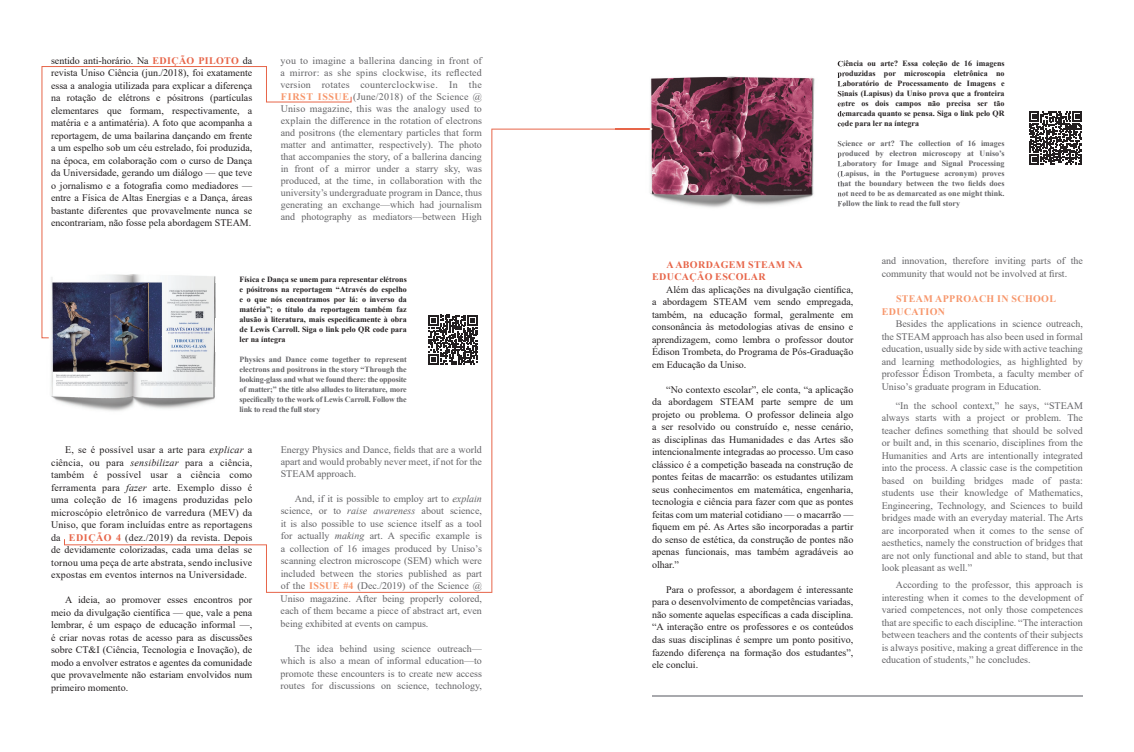
<style>
.page{position:relative;width:1134px;height:752px;background:#fff}
.page>*{position:absolute;margin:0;border:0;box-sizing:border-box;transform-origin:0 0}
.t1{font:10px/12.5px "Times New Roman";color:#636366;text-align:justify}
.t2{font:10px/12.5px "Times New Roman";color:#231f20;text-align:justify}
.t3{font:700 10px/12.5px "Times New Roman";letter-spacing:.035em;color:#e76549}
.t4{font:700 10px/12.5px "Times New Roman";letter-spacing:.035em;color:#f7966b}
.t5{font:700 8px/10px "Times New Roman";letter-spacing:-.02em;color:#636366;text-align:justify}
.t6{font:700 8px/10px "Times New Roman";color:#231f20;text-align:justify}
.s1{font-weight:700;color:#e76549}
.s2{font-weight:700;color:#f7966b}
.s3{font-style:italic}
</style>
<div class="page">
<img style="left:41px;top:338px;width:23px;height:65px">
<hr style="left:652px;top:694px;width:431px;height:1px;background:#a8a9ad">
<svg style="left:1029px;top:111px;width:53px;height:53px"></svg>
<svg style="left:41px;top:66px;width:311px;height:272px"></svg>
<svg style="left:64px;top:128px;width:551px;height:464px"></svg>
<img style="left:615px;top:60px;width:226px;height:148px">
<svg style="left:837px;top:61px;width:6px;height:67px"></svg>
<svg style="left:837px;top:141px;width:6px;height:67px"></svg>
<img style="left:615px;top:128px;width:37px;height:1px">
<p class="t2" style="left:51px;top:54px;width:203px">sentido anti-horário. Na <span class="s1">EDIÇÃO PILOTO</span> da revista Uniso Ciência (jun./2018), foi exatamente essa a analogia utilizada para explicar a diferença na rotação de elétrons e pósitrons (partículas elementares que formam, respectivamente, a matéria e a antimatéria). A foto que acompanha a reportagem, de uma bailarina dançando em frente a um espelho sob um céu estrelado, foi produzida, na época, em colaboração com o curso de Dança da Universidade, gerando um diálogo — que teve o jornalismo e a fotografia como mediadores — entre a Física de Altas Energias e a Dança, áreas bastante diferentes que provavelmente nunca se encontrariam, não fosse pela abordagem STEAM.</p>
<p class="t1" style="left:281px;top:54px;width:203px;line-height:12px">you to imagine a ballerina dancing in front of a mirror: as she spins clockwise, its reflected version rotates counterclockwise. In the <span class="s2">FIRST ISSUE</span> (June/2018) of the Science @ Uniso magazine, this was the analogy used to explain the difference in the rotation of electrons and positrons (the elementary particles that form matter and antimatter, respectively). The photo that accompanies the story, of a ballerina dancing in front of a mirror under a starry sky, was produced, at the time, in collaboration with the university’s undergraduate program in Dance, thus generating an exchange—which had journalism and photography as mediators—between High</p>
<p class="t6" style="left:240px;top:273px;width:169px">Física e Dança se unem para representar elétrons e pósitrons na reportagem “Através do espelho e o que nós encontramos por lá: o inverso da matéria”; o título da reportagem também faz alusão à literatura, mais especificamente à obra de Lewis Carroll. Siga o link pelo QR code para ler na íntegra</p>
<p class="t5" style="left:240px;top:353px;width:169px">Physics and Dance come together to represent electrons and positrons in the story “Through the looking-glass and what we found there: the opposite of matter;” the title also alludes to literature, more specifically to the work of Lewis Carroll. Follow the link to read the full story</p>
<p class="t2" style="left:51px;top:443px;width:203px;text-indent:14px">E, se é possível usar a arte para <span class="s3">explicar</span> a ciência, ou para <span class="s3">sensibilizar</span> para a ciência, também é possível usar a ciência como ferramenta para <span class="s3">fazer</span> arte. Exemplo disso é uma coleção de 16 imagens produzidas pelo microscópio eletrônico de varredura (MEV) da Uniso, que foram incluídas entre as reportagens da <span class="s1">EDIÇÃO 4</span> (dez./2019) da revista. Depois de devidamente colorizadas, cada uma delas se tornou uma peça de arte abstrata, sendo inclusive expostas em eventos internos na Universidade.</p>
<p class="t2" style="left:51px;top:593px;width:203px;text-indent:14px">A ideia, ao promover esses encontros por meio da divulgação científica — que, vale a pena lembrar, é um espaço de educação informal —, é criar novas rotas de acesso para as discussões sobre CT&amp;I (Ciência, Tecnologia e Inovação), de modo a envolver estratos e agentes da comunidade que provavelmente não estariam envolvidos num primeiro momento.</p>
<p class="t1" style="left:281px;top:443px;width:203px;line-height:12px">Energy Physics and Dance, fields that are a world apart and would probably never meet, if not for the STEAM approach.</p>
<p class="t1" style="left:281px;top:491px;width:203px;text-indent:14px">And, if it is possible to employ art to <span class="s3">explain </span>science, or to <span class="s3">raise awareness</span> about science, it is also possible to use science itself as a tool for actually <span class="s3">making</span> art. A specific example is a collection of 16 images produced by Uniso’s scanning electron microscope (SEM) which were included between the stories published as part of the <span class="s2">ISSUE #4</span> (Dec./2019) of the Science @ Uniso magazine. After being properly colored, each of them became a piece of abstract art, even being exhibited at events on campus.</p>
<p class="t1" style="left:281px;top:641px;width:203px;text-indent:14px">The idea behind using science outreach— which is also a mean of informal education—to promote these encounters is to create new access routes for discussions on science, technology,</p>
<p class="t6" style="left:837px;top:58px;width:169px">Ciência ou arte? Essa coleção de 16 imagens produzidas por microscopia eletrônica no Laboratório de Processamento de Imagens e Sinais (Lapisus) da Uniso prova que a fronteira entre os dois campos não precisa ser tão demarcada quanto se pensa. Siga o link pelo QR code para ler na íntegra</p>
<p class="t5" style="left:837px;top:138px;width:169px">Science or art? The collection of 16 images produced by electron microscopy at Uniso’s Laboratory for Image and Signal Processing (Lapisus, in the Portuguese acronym) proves that the boundary between the two fields does not need to be as demarcated as one might think.<br>Follow the link to read the full story</p>
<p class="t3" style="left:652px;top:257px;width:152px;text-indent:14px">A ABORDAGEM STEAM NA<br>EDUCAÇÃO ESCOLAR</p>
<p class="t2" style="left:652px;top:282px;width:203px;text-indent:14px">Além das aplicações na divulgação científica, a abordagem STEAM vem sendo empregada, também, na educação formal, geralmente em consonância às metodologias ativas de ensino e aprendizagem, como lembra o professor doutor Édison Trombeta, do Programa de Pós-Graduação em Educação da Uniso.</p>
<p class="t2" style="left:652px;top:382px;width:203px;text-indent:14px">“No contexto escolar”, ele conta, “a aplicação da abordagem STEAM parte sempre de um projeto ou problema. O professor delineia algo a ser resolvido ou construído e, nesse cenário, as disciplinas das Humanidades e das Artes são intencionalmente integradas ao processo. Um caso clássico é a competição baseada na construção de pontes feitas de macarrão: os estudantes utilizam seus conhecimentos em matemática, engenharia, tecnologia e ciência para fazer com que as pontes feitas com um material cotidiano — o macarrão — fiquem em pé. As Artes são incorporadas a partir do senso de estética, da construção de pontes não apenas funcionais, mas também agradáveis ao olhar.”</p>
<p class="t2" style="left:652px;top:582px;width:203px;text-indent:14px">Para o professor, a abordagem é interessante para o desenvolvimento de competências variadas, não somente aquelas específicas a cada disciplina. “A interação entre os professores e os conteúdos das suas disciplinas é sempre um ponto positivo, fazendo diferença na formação dos estudantes”, ele conclui.</p>
<p class="t1" style="left:882px;top:254px;width:203px">and innovation, therefore inviting parts of the community that would not be involved at first.</p>
<p class="t4" style="left:882px;top:292px;width:176px;text-indent:14px">STEAM APPROACH IN SCHOOL<br>EDUCATION</p>
<p class="t1" style="left:882px;top:317px;width:203px;text-indent:14px">Besides the applications in science outreach, the STEAM approach has also been used in formal education, usually side by side with active teaching and learning methodologies, as highlighted by professor Édison Trombeta, a faculty member of Uniso’s graduate program in Education.</p>
<p class="t1" style="left:882px;top:398px;width:203px;text-indent:14px">“In the school context,” he says, “STEAM always starts with a project or problem. The teacher defines something that should be solved or built and, in this scenario, disciplines from the Humanities and Arts are intentionally integrated into the process. A classic case is the competition based on building bridges made of pasta: students use their knowledge of Mathematics, Engineering, Technology, and Sciences to build bridges made with an everyday material. The Arts are incorporated when it comes to the sense of aesthetics, namely the construction of bridges that are not only functional and able to stand, but that look pleasant as well.”</p>
<p class="t1" style="left:882px;top:578px;width:203px;text-indent:14px">According to the professor, this approach is interesting when it comes to the development of varied competences, not only those competences that are specific to each discipline. “The interaction between teachers and the contents of their subjects is always positive, making a great difference in the education of students,” he concludes.</p>
</div>
